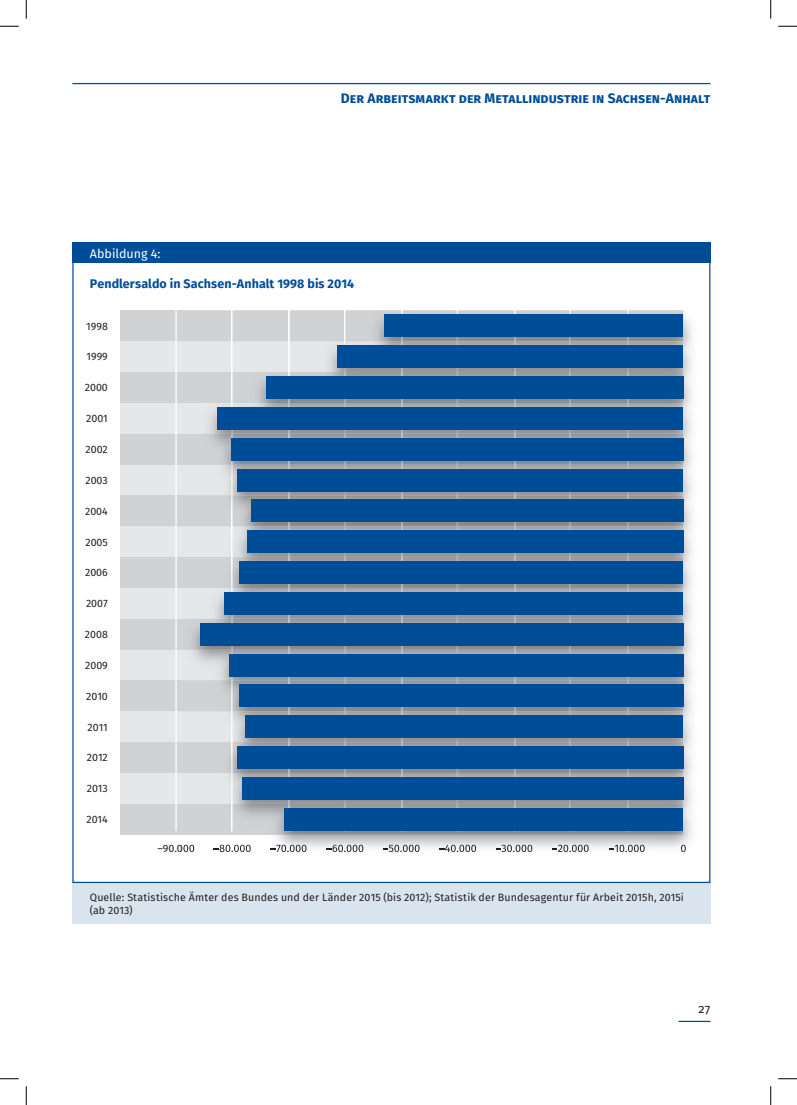
<style>
.page{position:relative;width:797px;height:1105px;background:#fff}
.page>*{position:absolute;margin:0;border:0;box-sizing:border-box;transform-origin:0 0}
.t1{font:700 13.75px "Fira Sans";letter-spacing:.01em;color:#004d97}
.t2{font:700 12.5px "Fira Sans";letter-spacing:.005em;color:#004d97}
.t3{font:12.5px "Fira Sans";letter-spacing:-.005em;color:#fff}
.t4{font:12.5px "Fira Sans";color:#231f20}
.t5{font:10.62px/12.8px "Fira Sans";letter-spacing:.01em;color:#231f20}
</style>
<div class="page">
<hr style="left:72px;top:83px;width:638px;height:1px;background:#004d97">
<hr style="left:678px;top:1021px;width:32px;height:1px;background:#004d97">
<div style="left:72px;top:243px;width:638px;height:20px;background:#004d97"></div>
<div style="left:72px;top:883px;width:638px;height:40px;background:#d9e4ef"></div>
<div style="left:120px;top:341px;width:563px;height:31px;background:#e6e7e9"></div>
<div style="left:120px;top:310px;width:563px;height:31px;background:#d1d2d4"></div>
<div style="left:120px;top:403px;width:563px;height:31px;background:#e6e7e9"></div>
<div style="left:120px;top:372px;width:563px;height:31px;background:#d1d2d4"></div>
<div style="left:120px;top:465px;width:563px;height:30px;background:#e6e7e9"></div>
<div style="left:120px;top:434px;width:563px;height:31px;background:#d1d2d4"></div>
<div style="left:120px;top:526px;width:563px;height:31px;background:#e6e7e9"></div>
<div style="left:120px;top:495px;width:563px;height:31px;background:#d1d2d4"></div>
<div style="left:120px;top:588px;width:563px;height:31px;background:#e6e7e9"></div>
<div style="left:120px;top:557px;width:563px;height:31px;background:#d1d2d4"></div>
<div style="left:120px;top:650px;width:563px;height:30px;background:#e6e7e9"></div>
<div style="left:120px;top:619px;width:563px;height:31px;background:#d1d2d4"></div>
<div style="left:120px;top:711px;width:563px;height:31px;background:#e6e7e9"></div>
<div style="left:120px;top:680px;width:563px;height:31px;background:#d1d2d4"></div>
<div style="left:120px;top:773px;width:563px;height:31px;background:#e6e7e9"></div>
<div style="left:120px;top:742px;width:563px;height:31px;background:#d1d2d4"></div>
<div style="left:120px;top:804px;width:563px;height:31px;background:#d1d2d4"></div>
<hr style="left:175px;top:310px;width:2px;height:521px;background:#fff">
<img style="left:683px;top:310px;width:9px;height:37px">
<img style="left:659px;top:347px;width:33px;height:506px">
<img style="left:185px;top:835px;width:474px;height:18px">
<img style="left:193px;top:310px;width:490px;height:525px">
<img style="left:231px;top:310px;width:1px;height:521px">
<img style="left:344px;top:310px;width:1px;height:521px">
<img style="left:457px;top:310px;width:1px;height:521px">
<img style="left:569px;top:310px;width:2px;height:521px">
<img style="left:288px;top:310px;width:1px;height:521px">
<img style="left:401px;top:310px;width:1px;height:521px">
<img style="left:514px;top:310px;width:1px;height:521px">
<img style="left:627px;top:310px;width:1px;height:521px">
<svg style="left:181px;top:845px;width:13px;height:7px"></svg>
<img style="left:220px;top:845px;width:31px;height:7px">
<img style="left:276px;top:845px;width:30px;height:7px">
<img style="left:332px;top:845px;width:31px;height:7px">
<img style="left:389px;top:845px;width:30px;height:7px">
<img style="left:445px;top:845px;width:31px;height:7px">
<img style="left:501px;top:845px;width:31px;height:7px">
<img style="left:558px;top:845px;width:30px;height:7px">
<img style="left:614px;top:845px;width:30px;height:7px">
<svg style="left:681px;top:845px;width:4px;height:7px"></svg>
<div style="left:384px;top:315px;width:299px;height:22px;background:#004d97"></div>
<div style="left:337px;top:346px;width:346px;height:22px;background:#004d97"></div>
<div style="left:266px;top:376px;width:417px;height:23px;background:#004d97"></div>
<div style="left:218px;top:407px;width:465px;height:22px;background:#004d97"></div>
<div style="left:231px;top:438px;width:452px;height:22px;background:#004d97"></div>
<div style="left:237px;top:469px;width:446px;height:22px;background:#004d97"></div>
<div style="left:251px;top:500px;width:432px;height:22px;background:#004d97"></div>
<div style="left:247px;top:531px;width:436px;height:22px;background:#004d97"></div>
<div style="left:240px;top:561px;width:443px;height:23px;background:#004d97"></div>
<div style="left:224px;top:592px;width:459px;height:22px;background:#004d97"></div>
<div style="left:200px;top:623px;width:483px;height:22px;background:#004d97"></div>
<div style="left:229px;top:654px;width:454px;height:22px;background:#004d97"></div>
<div style="left:239px;top:685px;width:444px;height:22px;background:#004d97"></div>
<div style="left:245px;top:716px;width:438px;height:22px;background:#004d97"></div>
<div style="left:237px;top:746px;width:446px;height:23px;background:#004d97"></div>
<div style="left:242px;top:777px;width:441px;height:22px;background:#004d97"></div>
<div style="left:285px;top:808px;width:398px;height:22px;background:#004d97"></div>
<svg style="left:0;top:25px;width:19px;height:2px"></svg>
<svg style="left:778px;top:25px;width:19px;height:2px"></svg>
<svg style="left:0;top:1078px;width:19px;height:1px"></svg>
<svg style="left:778px;top:1078px;width:19px;height:1px"></svg>
<svg style="left:25px;top:0;width:2px;height:19px"></svg>
<svg style="left:25px;top:1086px;width:2px;height:19px"></svg>
<svg style="left:770px;top:0;width:1px;height:19px"></svg>
<svg style="left:770px;top:1086px;width:1px;height:19px"></svg>
<p class="t3" style="left:90px;top:245px;width:72px">Abbildung 4:</p>
<p class="t1" style="left:341px;top:89px;width:370px">Der Arbeitsmarkt der Metallindustrie in Sachsen-Anhalt</p>
<p class="t2" style="left:90px;top:275px;width:266px">Pendlersaldo in Sachsen-Anhalt 1998 bis 2014</p>
<p class="t5" style="left:86px;top:320px;width:23px">1998</p>
<p class="t5" style="left:87px;top:351px;width:23px">1999</p>
<p class="t5" style="left:85px;top:382px;width:25px">2000</p>
<p class="t5" style="left:86px;top:413px;width:23px">2001</p>
<p class="t5" style="left:85px;top:444px;width:24px">2002</p>
<p class="t5" style="left:85px;top:474px;width:24px">2003</p>
<p class="t5" style="left:85px;top:505px;width:24px">2004</p>
<p class="t5" style="left:85px;top:536px;width:24px">2005</p>
<p class="t5" style="left:85px;top:567px;width:24px">2006</p>
<p class="t5" style="left:86px;top:598px;width:23px">2007</p>
<p class="t5" style="left:85px;top:629px;width:24px">2008</p>
<p class="t5" style="left:85px;top:659px;width:24px">2009</p>
<p class="t5" style="left:86px;top:690px;width:23px">2010</p>
<p class="t5" style="left:88px;top:721px;width:22px">2011</p>
<p class="t5" style="left:87px;top:752px;width:22px">2012</p>
<p class="t5" style="left:87px;top:783px;width:22px">2013</p>
<p class="t5" style="left:87px;top:814px;width:23px">2014</p>
<p class="t5" style="left:157px;top:843px;width:39px">―90.000</p>
<p class="t5" style="left:90px;top:891px;width:595px">Quelle: Statistische Ämter des Bundes und der Länder 2015 (bis 2012); Statistik der Bundesagentur für Arbeit 2015h, 2015i (ab 2013)</p>
<p class="t4" style="left:698px;top:1000px;width:14px">27</p>
</div>
